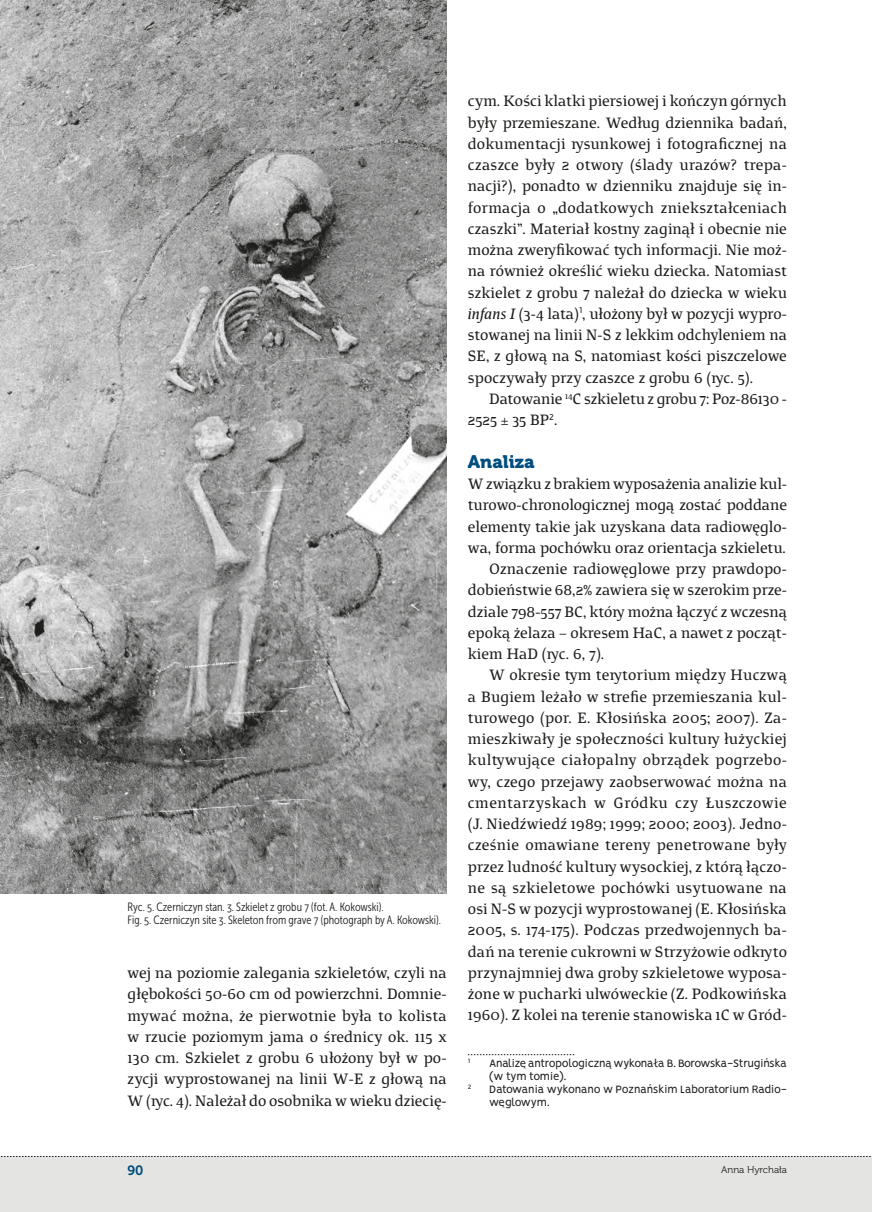
<style>
.page{position:relative;width:872px;height:1212px;background:#fff}
.page>*{position:absolute;margin:0;border:0;box-sizing:border-box;transform-origin:0 0}
.t__1{font:18px "Museo 900";color:#004e7f}
._0_tekst_główny_1_ak{font:16.5px/21.3px "Pagewalker";color:#1d1d1b;text-align:justify;scale:.95 1}
._0_tekst_główny{font:16.5px/21.3px "Pagewalker";letter-spacing:.005em;color:#1d1d1b;text-align:justify;scale:.95 1}
.t1{font:13.5px "Museo 700";color:#004e7f}
.Rycina_podpis{font:12px "Museo Sans Cond 300";color:#1d1d1b;scale:.96 1}
._10_Tekst_przypisu_d{font:12px/12.8px "Vision";letter-spacing:-.02em;color:#1d1d1b}
.t2{font:9.75px "Museo 300";color:#1d1d1b}
._10_Tekst_przypisu_d-2{font:7.05px "Vision";color:#1d1d1b}
.s1{font-style:italic}
</style>
<div class="page">
<div style="left:0;top:1156px;width:872px;height:56px;background:#e4e4e3"></div>
<svg style="left:1px;top:1156px;width:870px;height:1px"></svg>
<svg style="left:468px;top:1054px;width:106px;height:1px"></svg>
<img style="left:0;top:0;width:446px;height:893px">
<p class="Rycina_podpis" style="left:128px;top:900px;width:268px">Ryc. 5. Czerniczyn stan. 3. Szkielet z grobu 7 (fot. A. Kokowski).</p>
<p class="Rycina_podpis" style="left:128px;top:913px;width:328px">Fig. 5. Czerniczyn site 3. Skeleton from grave 7 (photograph by A. Kokowski).</p>
<p class="_0_tekst_główny_1_ak" style="left:128px;top:962px;width:337px">wej na poziomie zalegania szkieletów, czyli na głębokości 50-60 cm od powierzchni. Domnie&shy;mywać można, że pierwotnie była to kolista w rzucie poziomym jama o średnicy ok. 115 x 130 cm. Szkielet z grobu 6 ułożony był w po&shy;zycji wyprostowanej na linii W-E z głową na W (ryc. 4). Należał do osobnika w wieku dziecię-</p>
<p class="_0_tekst_główny_1_ak" style="left:468px;top:90px;width:337px">cym. Kości klatki piersiowej i kończyn górnych były przemieszane. Według dziennika badań, dokumentacji rysunkowej i fotograficznej na czaszce były 2 otwory (ślady urazów? trepa&shy;nacji?), ponadto w dzienniku znajduje się in&shy;formacja o „dodatkowych zniekształceniach czaszki”. Materiał kostny zaginął i obecnie nie można zweryfikować tych informacji. Nie moż&shy;na również określić wieku dziecka. Natomiast szkielet z grobu 7 należał do dziecka w wieku <span class="s1">infans I</span> (3-4 lata)<sup>1</sup>, ułożony był w pozycji wypro&shy;stowanej na linii N-S z lekkim odchyleniem na SE, z głową na S, natomiast kości piszczelowe spoczywały przy czaszce z grobu 6 (ryc. 5).</p>
<p class="_0_tekst_główny" style="left:468px;top:388px;width:337px;text-indent:21px">Datowanie <sup>14</sup>C szkieletu z grobu 7: Poz-86130 -<br>2525 ± 35 BP<sup>2</sup>.</p>
<p class="t__1" style="left:468px;top:451px;width:68px">Analiza</p>
<p class="_0_tekst_główny_1_ak" style="left:468px;top:473px;width:337px">W związku z brakiem wyposażenia analizie kul&shy;turowo-chronologicznej mogą zostać poddane elementy takie jak uzyskana data radiowęglo&shy;wa, forma pochówku oraz orientacja szkieletu.</p>
<p class="_0_tekst_główny" style="left:468px;top:558px;width:337px;text-indent:21px">Oznaczenie radiowęglowe przy prawdopo&shy;dobieństwie 68,2% zawiera się w szerokim prze&shy;dziale 798-557 BC, który można łączyć z wczesną epoką żelaza – okresem HaC, a nawet z począt&shy;kiem HaD (ryc. 6, 7).</p>
<p class="_0_tekst_główny" style="left:468px;top:664px;width:337px;text-indent:21px">W okresie tym terytorium między Huczwą a Bugiem leżało w strefie przemieszania kul&shy;turowego (por. E. Kłosińska 2005; 2007). Za&shy;mieszkiwały je społeczności kultury łużyckiej kultywujące ciałopalny obrządek pogrzebo&shy;wy, czego przejawy zaobserwować można na cmentarzyskach w Gródku czy Łuszczowie (J. Niedźwiedź 1989; 1999; 2000; 2003). Jedno&shy;cześnie omawiane tereny penetrowane były przez ludność kultury wysockiej, z którą łączo&shy;ne są szkieletowe pochówki usytuowane na osi N-S w pozycji wyprostowanej (E. Kłosińska 2005, s. 174-175). Podczas przedwojennych ba&shy;dań na terenie cukrowni w Strzyżowie odkryto przynajmniej dwa groby szkieletowe wyposa&shy;żone w pucharki ulwóweckie (Z. Podkowińska 1960). Z kolei na terenie stanowiska 1C w Gród-</p>
<p class="_10_Tekst_przypisu_d-2" style="left:468px;top:1057px;width:4px">1</p>
<p class="_10_Tekst_przypisu_d" style="left:489px;top:1058px;width:299px">Analizę antropologiczną wykonała B. Borowska-Strugińska (w tym tomie).</p>
<p class="_10_Tekst_przypisu_d-2" style="left:468px;top:1082px;width:5px">2</p>
<p class="_10_Tekst_przypisu_d" style="left:489px;top:1084px;width:299px">Datowania wykonano w Poznańskim Laboratorium Radio&shy;węglowym.</p>
<p class="t1" style="left:128px;top:1163px;width:17px">90</p>
<p class="t2" style="left:721px;top:1164px;width:67px">Anna Hyrchała</p>
</div>
